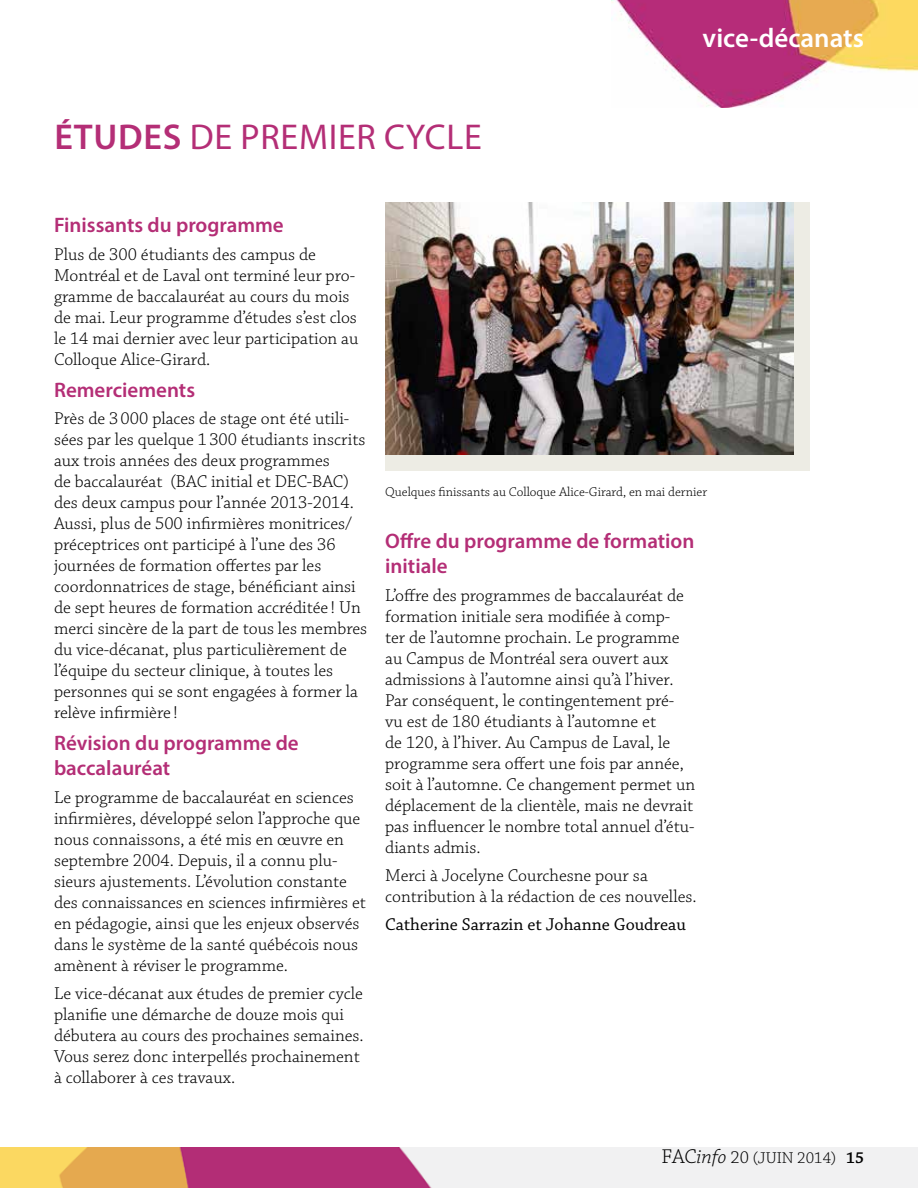
<style>
.page{position:relative;width:918px;height:1188px;background:#fff}
.page>*{position:absolute;margin:0;border:0;box-sizing:border-box;transform-origin:0 0}
.t1{font:36px "Myriad Pro";letter-spacing:.02em;color:#b42e76}
.t2{font:600 27px "Myriad Pro";color:#fff}
.t3{font:600 21px/25.2px "Myriad Pro";color:#b42e76}
.t4{font:300 18px/21px "Chaparral Pro";color:#000}
.t5{font:18px "Chaparral Pro";color:#000}
.t6{font:300 16.5px "Chaparral Pro";color:#000}
.t7{font:300 13.5px "Chaparral Pro";color:#000}
.s1{font-weight:600}
.s2{font-size:21px}
.s3{font-style:italic;font-size:21px}
.s4{font-size:18px}
</style>
<div class="page">
<img style="left:0;top:1148px;width:918px;height:40px">
<img style="left:611px;top:0;width:307px;height:108px">
<div style="left:385px;top:202px;width:425px;height:269px;background:#edece4"></div>
<img style="left:385px;top:202px;width:408px;height:252px">
<h1 class="t1" style="left:54px;top:114px;width:429px"><span class="s1">Études</span> DE PREMIER CYCLE</h1>
<h2 class="t2" style="left:703px;top:21px;width:163px">vice-décanats</h2>
<p class="t3" style="left:54px;top:212px;width:231px">Finissants du programme</p>
<p class="t4" style="left:54px;top:244px;width:306px">Plus de 300 étudiants des campus de Montréal et de Laval ont terminé leur pro&shy;gramme de baccalauréat au cours du mois de mai. Leur programme d’études s’est clos le 14 mai dernier avec leur participation au Colloque Alice-Girard.</p>
<p class="t3" style="left:54px;top:376px;width:143px">Remerciements</p>
<p class="t4" style="left:54px;top:409px;width:315px">Près de 3000 places de stage ont été utili&shy;sées par les quelque 1300 étudiants inscrits aux trois années des deux programmes<br>de baccalauréat (BAC initial et DEC-BAC) des deux campus pour l’année 2013-2014.<br>Aussi, plus de 500 infirmières monitrices/ préceptrices ont participé à l’une des 36 journées de formation offertes par les coordonnatrices de stage, bénéficiant ainsi de sept heures de formation accréditée ! Un merci sincère de la part de tous les membres du vice-décanat, plus particulièrement de l’équipe du secteur clinique, à toutes les personnes qui se sont engagées à former la relève infirmière !</p>
<p class="t3" style="left:54px;top:730px;width:246px">Révision du programme de baccalauréat</p>
<p class="t4" style="left:54px;top:788px;width:314px">Le programme de baccalauréat en sciences infirmières, développé selon l’approche que nous connaissons, a été mis en œuvre en septembre 2004. Depuis, il a connu plu&shy;sieurs ajustements. L’évolution constante des connaissances en sciences infirmières et en pédagogie, ainsi que les enjeux observés dans le système de la santé québécois nous amènent à réviser le programme.</p>
<p class="t4" style="left:54px;top:984px;width:311px">Le vice-décanat aux études de premier cycle planifie une démarche de douze mois qui débutera au cours des prochaines semaines.<br>Vous serez donc interpellés prochainement à collaborer à ces travaux.</p>
<p class="t7" style="left:385px;top:484px;width:323px">Quelques finissants au Colloque Alice-Girard, en mai dernier</p>
<p class="t3" style="left:385px;top:528px;width:311px">Offre du programme de formation initiale</p>
<p class="t4" style="left:385px;top:586px;width:311px">L’offre des programmes de baccalauréat de formation initiale sera modifiée à comp-<br>ter de l’automne prochain. Le programme au Campus de Montréal sera ouvert aux admissions à l’automne ainsi qu’à l’hiver.<br>Par conséquent, le contingentement pré&shy;vu est de 180 étudiants à l’automne et<br>de 120, à l’hiver. Au Campus de Laval, le programme sera offert une fois par année, soit à l’automne. Ce changement permet un déplacement de la clientèle, mais ne devrait pas influencer le nombre total annuel d’étu&shy;diants admis.</p>
<p class="t4" style="left:385px;top:866px;width:313px">Merci à Jocelyne Courchesne pour sa contribution à la rédaction de ces nouvelles.</p>
<p class="t5" style="left:385px;top:914px;width:302px">Catherine Sarrazin et Johanne Goudreau</p>
<p class="t6" style="left:661px;top:1149px;width:204px"><span class="s2">FAC</span><span class="s3">info</span> <span class="s4">20</span> (juin 2014) <span class="s1">15</span></p>
</div>
